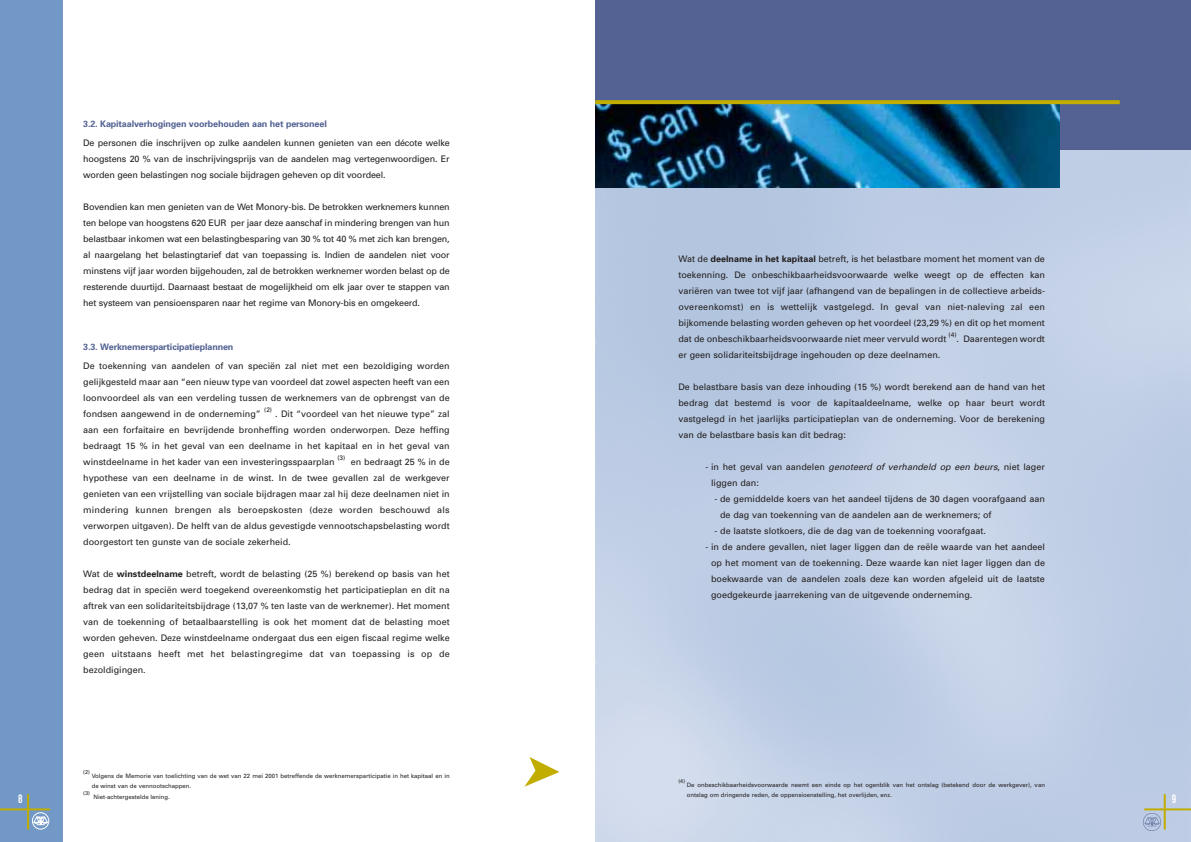
<style>
.page{position:relative;width:1191px;height:842px;background:#fff}
.page>*{position:absolute;margin:0;border:0;box-sizing:border-box;transform-origin:0 0}
.t1{font:12px "DIN Engschrift Alternate";color:#fff}
.t2{font:9px/16px "Univers";color:#231f1f;text-align:justify}
.t3{font:700 9px "Univers";letter-spacing:-.015em;color:#536292}
.t4{font:6.5px "Univers";color:#231f1f}
.t5{font:6px/9.6px "Univers";color:#231f1f}
.t6{font:5.5px "Univers";color:#231f1f}
.s1{font-weight:700}
.s2{font-style:italic}
</style>
<div class="page">
<img style="left:595px;top:149px;width:596px;height:693px">
<div style="left:0;top:0;width:62px;height:842px;background:#7198c6"></div>
<img style="left:1144px;top:814px;width:17px;height:16px">
<hr style="left:1144px;top:808px;width:47px;height:2px;background:#c0ad00">
<hr style="left:1164px;top:794px;width:2px;height:36px;background:#c0ad00">
<svg style="left:32px;top:812px;width:17px;height:18px"></svg>
<hr style="left:0;top:808px;width:50px;height:2px;background:#c0ad00">
<hr style="left:27px;top:794px;width:2px;height:36px;background:#c0ad00">
<div style="left:595px;top:0;width:596px;height:149px;background:#536292"></div>
<img style="left:595px;top:104px;width:464px;height:83px">
<svg style="left:595px;top:100px;width:525px;height:4px;background:#bba905"></svg>
<svg style="left:524px;top:757px;width:35px;height:30px"></svg>
<p class="t3" style="left:83px;top:120px;width:245px">3.2. Kapitaalverhogingen voorbehouden aan het personeel</p>
<p class="t2" style="left:83px;top:135px;width:368px">De personen die inschrijven op zulke aandelen kunnen genieten van een décote welke hoogstens 20 % van de inschrijvingsprijs van de aandelen mag vertegenwoordigen. Er worden geen belastingen nog sociale bijdragen geheven op dit voordeel.</p>
<p class="t2" style="left:83px;top:199px;width:368px">Bovendien kan men genieten van de Wet Monory-bis. De betrokken werknemers kunnen ten belope van hoogstens 620 EUR per jaar deze aanschaf in mindering brengen van hun belastbaar inkomen wat een belastingbesparing van 30 % tot 40 % met zich kan brengen, al naargelang het belastingtarief dat van toepassing is. Indien de aandelen niet voor minstens vijf jaar worden bijgehouden, zal de betrokken werknemer worden belast op de resterende duurtijd. Daarnaast bestaat de mogelijkheid om elk jaar over te stappen van het systeem van pensioensparen naar het regime van Monory-bis en omgekeerd.</p>
<p class="t3" style="left:83px;top:343px;width:152px">3.3. Werknemersparticipatieplannen</p>
<p class="t2" style="left:83px;top:358px;width:368px">De toekenning van aandelen of van speciën zal niet met een bezoldiging worden gelijkgesteld maar aan “een nieuw type van voordeel dat zowel aspecten heeft van een loonvoordeel als van een verdeling tussen de werknemers van de opbrengst van de fondsen aangewend in de onderneming”</p>
<p class="t4" style="left:264px;top:407px;width:9px">(2)</p>
<p class="t2" style="left:83px;top:406px;width:368px;text-indent:192px">. Dit “voordeel van het nieuwe type” zal aan een forfaitaire en bevrijdende bronheffing worden onderworpen. Deze heffing bedraagt 15 % in het geval van een deelname in het kapitaal en in het geval van winstdeelname in het kader van een investeringsspaarplan</p>
<p class="t4" style="left:337px;top:455px;width:9px">(3)</p>
<p class="t2" style="left:83px;top:454px;width:368px;text-indent:268px">en bedraagt 25 % in de hypothese van een deelname in de winst. In de twee gevallen zal de werkgever genieten van een vrijstelling van sociale bijdragen maar zal hij deze deelnamen niet in mindering kunnen brengen als beroepskosten (deze worden beschouwd als verworpen uitgaven). De helft van de aldus gevestigde vennootschapsbelasting wordt doorgestort ten gunste van de sociale zekerheid.</p>
<p class="t2" style="left:83px;top:566px;width:368px">Wat de <span class="s1">winstdeelname</span> betreft, wordt de belasting (25 %) berekend op basis van het bedrag dat in speciën werd toegekend overeenkomstig het participatieplan en dit na aftrek van een solidariteitsbijdrage (13,07 % ten laste van de werknemer). Het moment van de toekenning of betaalbaarstelling is ook het moment dat de belasting moet worden geheven. Deze winstdeelname ondergaat dus een eigen fiscaal regime welke geen uitstaans heeft met het belastingregime dat van toepassing is op de bezoldigingen.</p>
<p class="t2" style="left:678px;top:251px;width:368px">Wat de <span class="s1">deelname in het kapitaal</span> betreft, is het belastbare moment het moment van de toekenning. De onbeschikbaarheidsvoorwaarde welke weegt op de effecten kan variëren van twee tot vijf jaar (afhangend van de bepalingen in de collectieve arbeids&shy;overeenkomst) en is wettelijk vastgelegd. In geval van niet-naleving zal een bijkomende belasting worden geheven op het voordeel (23,29 %) en dit op het moment dat de onbeschikbaarheidsvoorwaarde niet meer vervuld wordt</p>
<p class="t4" style="left:949px;top:332px;width:9px">(4)</p>
<p class="t2" style="left:957px;top:331px;width:90px">. Daarentegen wordt</p>
<p class="t2" style="left:678px;top:347px;width:264px">er geen solidariteitsbijdrage ingehouden op deze deelnamen.</p>
<p class="t2" style="left:678px;top:379px;width:368px">De belastbare basis van deze inhouding (15 %) wordt berekend aan de hand van het bedrag dat bestemd is voor de kapitaaldeelname, welke op haar beurt wordt vastgelegd in het jaarlijks participatieplan van de onderneming. Voor de berekening van de belastbare basis kan dit bedrag:</p>
<p class="t2" style="left:711px;top:459px;width:335px;text-indent:-6px">- i n h et g eva l va n a a n d e l e n <span class="s2">genoteerd of verhandeld op een beurs</span>, n i et l a g e r liggen dan:</p>
<p class="t2" style="left:720px;top:491px;width:326px;text-indent:-6px">- de gemiddelde koers van het aandeel tijdens de 30 dagen voorafgaand aan de dag van toekenning van de aandelen aan de werknemers; of</p>
<p class="t2" style="left:714px;top:523px;width:273px">- de laatste slotkoers, die de dag van de toekenning voorafgaat.</p>
<p class="t2" style="left:711px;top:539px;width:335px;text-indent:-6px">- in de andere gevallen, niet lager liggen dan de reële waarde van het aandeel op het moment van de toekenning. Deze waarde kan niet lager liggen dan de boekwaarde van de aandelen zoals deze kan worden afgeleid uit de laatste goedgekeurde jaarrekening van de uitgevende onderneming.</p>
<p class="t6" style="left:83px;top:770px;width:8px">(2)</p>
<p class="t5" style="left:92px;top:772px;width:360px">Volgens de Memorie van toelichting van de wet van 22 mei 2001 betreffende de werknemersparticipatie in het kapitaal en in de winst van de vennootschappen.</p>
<p class="t6" style="left:678px;top:779px;width:8px">(4)</p>
<p class="t5" style="left:687px;top:781px;width:360px">De onbeschikbaarheidsvoorwaarde neemt een einde op het ogenblik van het ontslag (betekend door de werkgever), van ontslag om dringende reden, de oppensioenstelling, het overlijden, enz.</p>
<p class="t6" style="left:83px;top:791px;width:8px">(3)</p>
<h1 class="t1" style="left:18px;top:794px;width:6px">8</h1>
<h1 class="t1" style="left:1172px;top:794px;width:6px">9</h1>
<p class="t5" style="left:93px;top:792px;width:78px">Niet-achtergestelde lening.</p>
</div>
